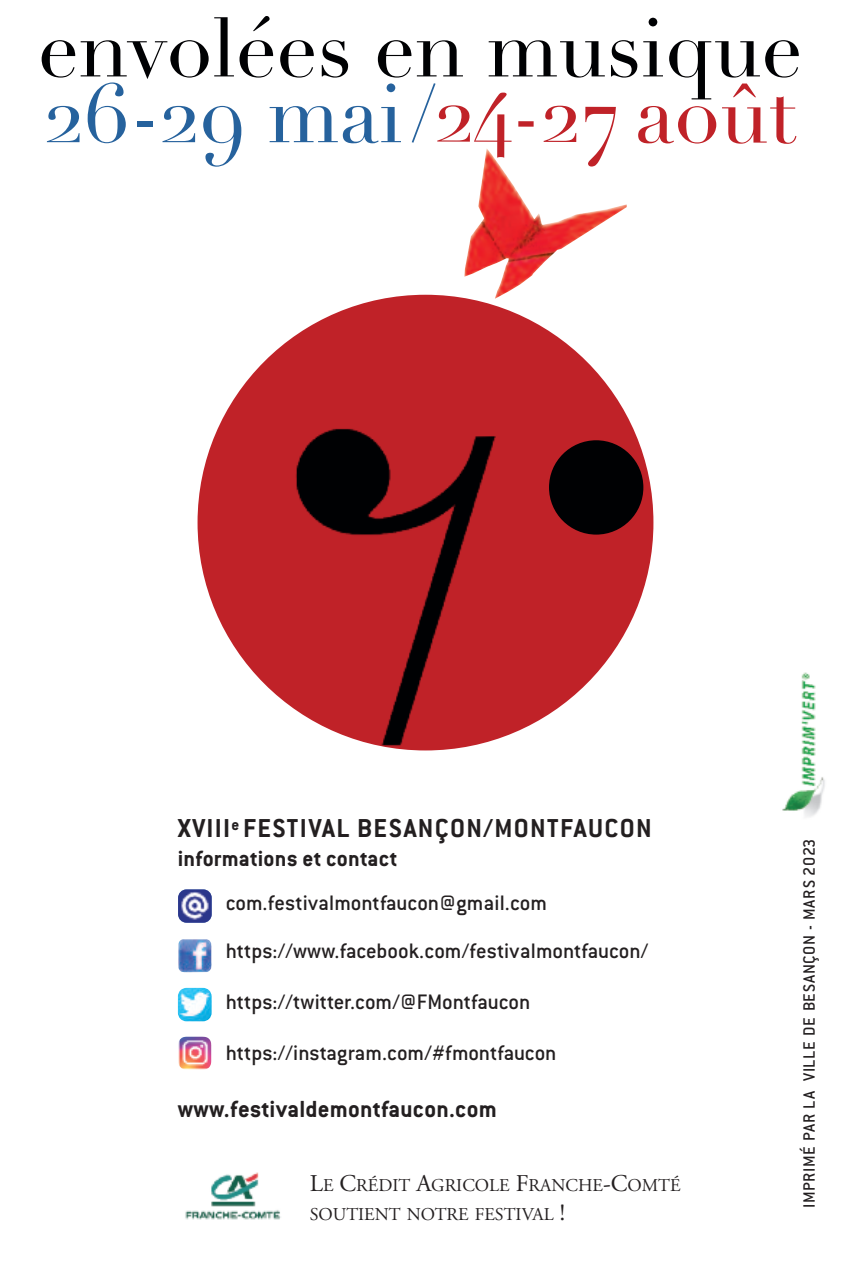
<style>
.page{position:relative;width:851px;height:1276px;background:#fff}
.page>*{position:absolute;margin:0;border:0;box-sizing:border-box;transform-origin:0 0}
.t1{font:82.2px/65.7px "Didot";letter-spacing:-.005em;color:#000103}
.t2{font:700 28.5px "Conduit ITC";letter-spacing:.05em;color:#231f20}
.t3{font:700 25.5px "Conduit ITC";letter-spacing:.01em;color:#231f20}
.t4{font:700 24px "Conduit ITC";letter-spacing:.01em;color:#231f20}
.t5{font:500 23.1px/48.6px "Conduit ITC";color:#231f20}
.t6{font:18px/28.8px "Adobe Garamond Pro";color:#231f20}
.t7{font:500 18px "Conduit ITC";letter-spacing:.035em;color:#231f20}
.s1{color:#26629d}
.s2{color:#c02228}
.s3{font-size:24px}
</style>
<div class="page">
<img style="left:178px;top:939px;width:33px;height:33px">
<img style="left:178px;top:988px;width:33px;height:33px">
<img style="left:178px;top:1036px;width:33px;height:33px">
<img style="left:178px;top:889px;width:34px;height:33px;border-radius:9px">
<img style="left:185px;top:1172px;width:96px;height:48px">
<img style="left:782px;top:672px;width:43px;height:145px">
<div style="left:197px;top:295px;width:456px;height:455px;background:#c02228;border-radius:50%"></div>
<img style="left:291px;top:428px;width:208px;height:323px">
<div style="left:549px;top:440px;width:94px;height:94px;background:#000103;border-radius:50%"></div>
<img style="left:486px;top:149px;width:36px;height:51px">
<h1 class="t1" style="left:38px;top:17px;width:766px">envolées en musique<br><span class="s1">26-29 mai/</span><span class="s2">24-27 août</span></h1>
<p class="t2" style="left:178px;top:819px;width:475px">XVIII<sup>e</sup> FESTIVAL BESANÇON/MONTFAUCON</p>
<p class="t4" style="left:178px;top:850px;width:221px">informations et contact</p>
<p class="t5" style="left:226px;top:880px;width:424px">com.festivalmontfaucon@gmail.com https://www.facebook.com/festivalmontfaucon/</p>
<p class="t5" style="left:226px;top:980px;width:306px">https://twitter.com/@FMontfaucon</p>
<p class="t5" style="left:226px;top:1031px;width:332px">https://instagram.com/#fmontfaucon</p>
<p class="t3" style="left:178px;top:1100px;width:320px">www.festivaldemontfaucon.com</p>
<p class="t6" style="left:310px;top:1172px;width:372px"><span class="s3">L</span>E <span class="s3">C</span>RÉDIT <span class="s3">A</span>GRICOLE <span class="s3">F</span>RANCHE<span class="s3">-C</span>OMTÉ<br>SOUTIENT NOTRE FESTIVAL <span class="s3">!</span></p>
<p class="t7" style="left:803px;top:1208px;width:371px;rotate:-90deg">IMPRIMÉ PAR LA VILLE DE BESANÇON - MARS 2023</p>
</div>
